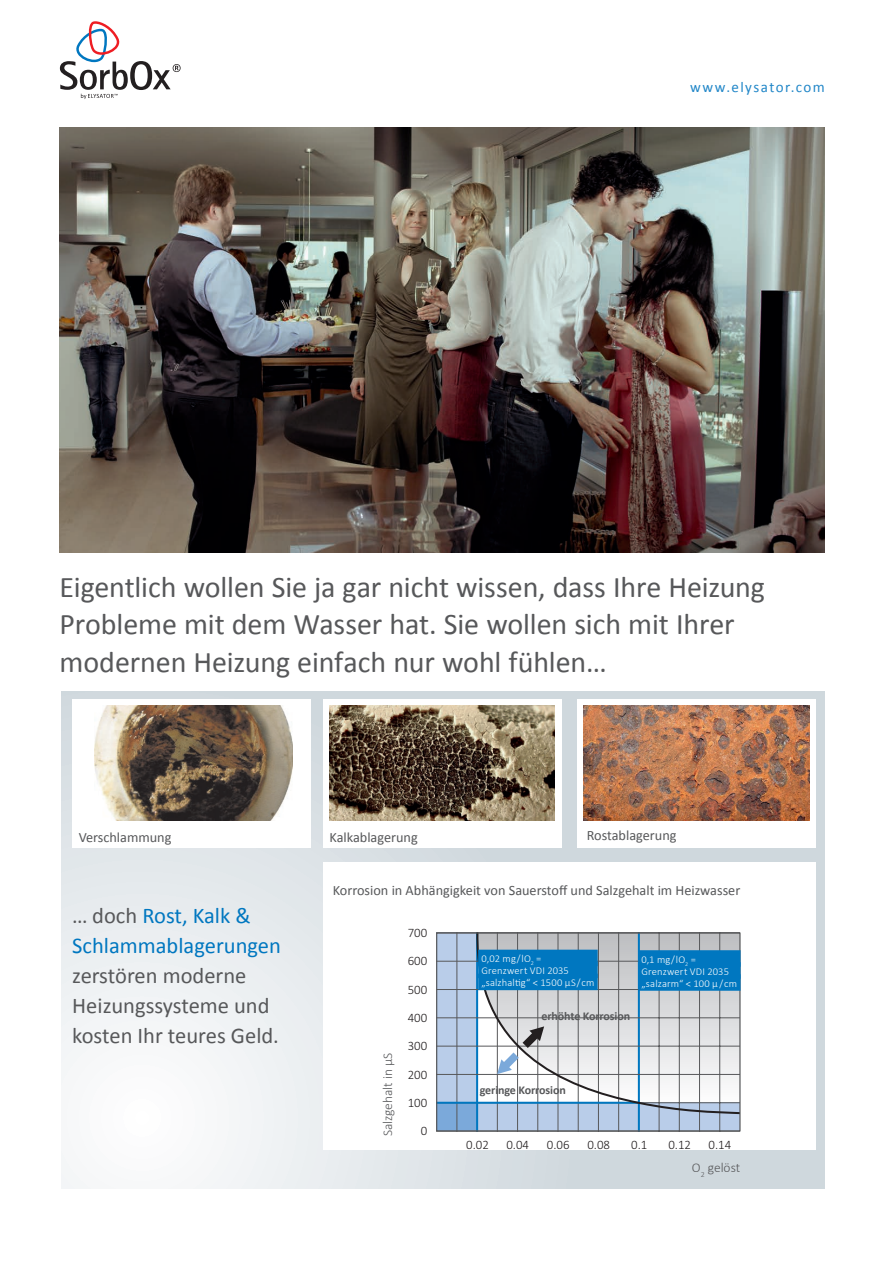
<style>
.page{position:relative;width:893px;height:1263px;background:#fff}
.page>*{position:absolute;margin:0;border:0;box-sizing:border-box;transform-origin:0 0}
.t1{font:30px/37.5px "Calibri";letter-spacing:-.005em;color:#57585a}
.t2{font:22.5px/30px "Calibri";color:#57585a}
.t3{font:22.5px/30px "Calibri";color:#0077c0}
.t4{font:15px "Calibri";letter-spacing:.095em;color:#2287c8}
.t5{font:14.25px "Calibri";color:#57585a}
.t6{font:300 13.5px "Calibri";color:#57585a}
.t7{font:300 12.9px/28.3px "Calibri";color:#231f20;text-align:justify}
.t8{font:700 12px "Calibri";letter-spacing:-.01em;color:#57585a}
.t9{font:300 10.5px/12px "Calibri";letter-spacing:.015em;color:#fff}
.s1{color:#57585a}
</style>
<div class="page">
<svg style="left:62px;top:691px;width:763px;height:497px"></svg>
<img style="left:60px;top:128px;width:765px;height:425px">
<div style="left:72px;top:699px;width:238px;height:149px;background:#fff"></div>
<div style="left:323px;top:699px;width:238px;height:149px;background:#fff"></div>
<div style="left:577px;top:699px;width:238px;height:149px;background:#fff"></div>
<img style="left:94px;top:706px;width:199px;height:115px">
<img style="left:330px;top:706px;width:225px;height:115px">
<img style="left:584px;top:706px;width:225px;height:115px">
<div style="left:323px;top:863px;width:492px;height:287px;background:#fff"></div>
<svg style="left:60px;top:21px;width:121px;height:78px"></svg>
<div style="left:437px;top:933px;width:40px;height:198px;background:#b9cde9"></div>
<div style="left:437px;top:1103px;width:303px;height:28px;background:#b9cde9"></div>
<div style="left:437px;top:1103px;width:40px;height:28px;background:#7ba9da"></div>
<hr style="left:457px;top:933px;width:1px;height:198px;background:#57585a">
<hr style="left:476px;top:933px;width:2px;height:198px;background:#0077c0">
<hr style="left:497px;top:933px;width:1px;height:198px;background:#57585a">
<hr style="left:517px;top:933px;width:1px;height:198px;background:#57585a">
<hr style="left:537px;top:933px;width:1px;height:198px;background:#57585a">
<hr style="left:558px;top:933px;width:1px;height:198px;background:#57585a">
<hr style="left:578px;top:933px;width:1px;height:198px;background:#57585a">
<hr style="left:598px;top:933px;width:1px;height:198px;background:#57585a">
<hr style="left:618px;top:933px;width:1px;height:198px;background:#57585a">
<hr style="left:638px;top:933px;width:2px;height:198px;background:#0077c0">
<hr style="left:659px;top:933px;width:1px;height:198px;background:#57585a">
<hr style="left:679px;top:933px;width:1px;height:198px;background:#57585a">
<hr style="left:699px;top:933px;width:1px;height:198px;background:#57585a">
<hr style="left:719px;top:933px;width:1px;height:198px;background:#57585a">
<hr style="left:437px;top:1074px;width:303px;height:1px;background:#57585a">
<hr style="left:437px;top:1046px;width:303px;height:1px;background:#57585a">
<hr style="left:437px;top:1017px;width:303px;height:1px;background:#57585a">
<hr style="left:437px;top:989px;width:303px;height:1px;background:#57585a">
<hr style="left:437px;top:961px;width:303px;height:1px;background:#57585a">
<hr style="left:437px;top:1102px;width:202px;height:2px;background:#0077c0">
<svg style="left:475px;top:934px;width:264px;height:181px"></svg>
<svg style="left:497px;top:1026px;width:47px;height:48px"></svg>
<div style="left:436px;top:932px;width:305px;height:200px;border:1px solid #57585a"></div>
<div style="left:478px;top:950px;width:120px;height:16px;background:#0077c0"></div>
<div style="left:478px;top:962px;width:120px;height:16px;background:#0077c0"></div>
<div style="left:478px;top:974px;width:120px;height:16px;background:#0077c0"></div>
<div style="left:638px;top:950px;width:102px;height:17px;background:#0077c0"></div>
<div style="left:638px;top:962px;width:102px;height:17px;background:#0077c0"></div>
<div style="left:638px;top:974px;width:102px;height:17px;background:#0077c0"></div>
<p class="t4" style="left:690px;top:78px;width:136px">www.elysator.com</p>
<p class="t1" style="left:60px;top:568px;width:707px">Eigentlich wollen Sie ja gar nicht wissen, dass Ihre Heizung<br>Probleme mit dem Wasser hat. Sie wollen sich mit Ihrer modernen Heizung einfach nur wohl fühlen…</p>
<p class="t5" style="left:79px;top:828px;width:94px">Verschlammung</p>
<p class="t3" style="left:72px;top:901px;width:210px"><span class="s1">… doch</span> Rost, Kalk &amp;<br>Schlammablagerungen</p>
<p class="t2" style="left:72px;top:961px;width:208px">zerstören moderne<br>Heizungssysteme und kosten Ihr teures Geld.</p>
<p class="t5" style="left:330px;top:828px;width:90px">Kalkablagerung</p>
<p class="t5" style="left:587px;top:826px;width:91px">Rostablagerung</p>
<p class="t5" style="left:333px;top:881px;width:409px">Korrosion in Abhängigkeit von Sauerstoff und Salzgehalt im Heizwasser</p>
<p class="t6" style="left:379px;top:1136px;width:85px;rotate:-90deg">Salzgehalt in µS</p>
<p class="t7" style="left:408px;top:918px;width:21px">700<br>600<br>500<br>400<br>300<br>200</p>
<p class="t7" style="left:408px;top:1088px;width:21px">100</p>
<p class="t7" style="left:421px;top:1116px;width:8px">0</p>
<p class="t9" style="left:481px;top:952px;width:114px">0,02 mg / lO<sub>2</sub> =<br>Grenzwert VDI 2035 „salzhaltig“ &lt; 1500 µS / cm</p>
<p class="t9" style="left:641px;top:953px;width:97px">0,1 mg / lO<sub>2</sub> =<br>Grenzwert VDI 2035 „salzarm“ &lt; 100 µ / cm</p>
<p class="t8" style="left:541px;top:1008px;width:90px">erhöhte Korrosion</p>
<p class="t8" style="left:480px;top:1083px;width:87px">geringe Korrosion</p>
<p class="t7" style="left:466px;top:1130px;width:24px">0.02</p>
<p class="t7" style="left:506px;top:1130px;width:24px">0.04</p>
<p class="t7" style="left:547px;top:1130px;width:24px">0.06</p>
<p class="t7" style="left:587px;top:1130px;width:24px">0.08</p>
<p class="t7" style="left:631px;top:1130px;width:18px">0.1</p>
<p class="t7" style="left:668px;top:1130px;width:24px">0.12</p>
<p class="t7" style="left:709px;top:1130px;width:24px">0.14</p>
<p class="t6" style="left:692px;top:1159px;width:50px">O<sub>2</sub> gelöst</p>
</div>
